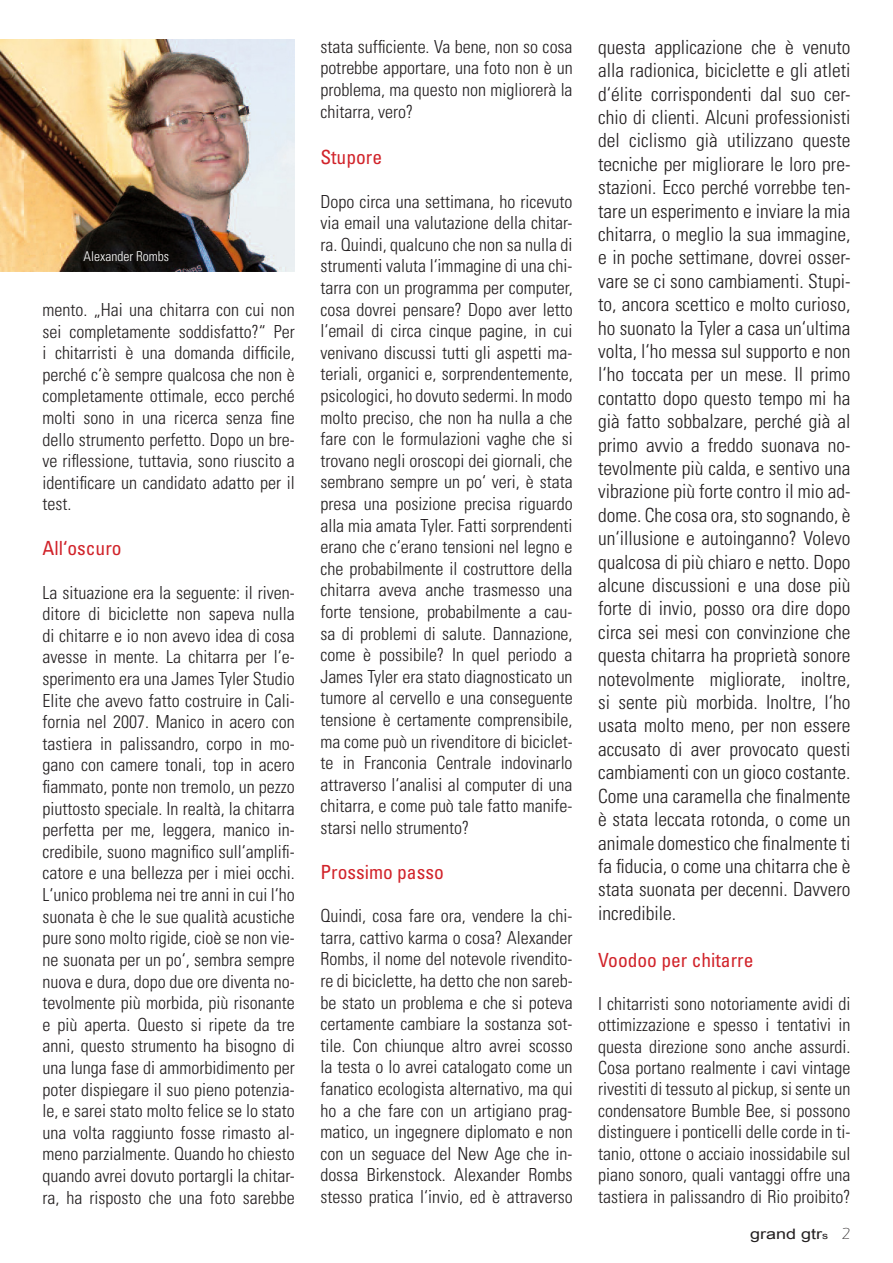
<style>
.page{position:relative;width:893px;height:1263px;background:#fff}
.page>*{position:absolute;margin:0;border:0;box-sizing:border-box;transform-origin:0 0}
.t1{font:300 condensed 19.5px/23.4px "Univers LT Std";color:#231f20;text-align:justify}
.t2{font:condensed 19.5px "Univers LT Std";color:#d1232a}
.t3{font:300 condensed 18px/21.6px "Univers LT Std";color:#231f20;text-align:justify}
.t4{font:14.4px "Arial";color:#231f20;scale:1.25 1}
.t5{font:300 condensed 13.5px "Univers LT Std";color:#fff}
.s1{font-size:9.6px}
.s2{font-family:"ITC Eras Std";font-weight:300;font-size:16.5px}
</style>
<div class="page">
<img style="left:0;top:40px;width:294px;height:231px">
<p class="t5" style="left:84px;top:248px;width:87px">Alexander Rombs</p>
<p class="t3" style="left:43px;top:299px;width:254px">mento. „Hai una chitarra con cui non sei completamente soddisfatto?“ Per i chitarristi è una domanda difficile, perché c‘è sempre qualcosa che non è completamente ottimale, ecco perché molti sono in una ricerca senza fine dello strumento perfetto. Dopo un bre&shy;ve riflessione, tuttavia, sono riuscito a identificare un candidato adatto per il test.</p>
<p class="t2" style="left:43px;top:536px;width:81px">All‘oscuro</p>
<p class="t3" style="left:43px;top:581px;width:254px">La situazione era la seguente: il riven&shy;ditore di biciclette non sapeva nulla di chitarre e io non avevo idea di cosa avesse in mente. La chitarra per l‘e&shy;sperimento era una James Tyler Studio Elite che avevo fatto costruire in Cali&shy;fornia nel 2007. Manico in acero con tastiera in palissandro, corpo in mo&shy;gano con camere tonali, top in acero fiammato, ponte non tremolo, un pezzo piuttosto speciale. In realtà, la chitarra perfetta per me, leggera, manico in&shy;credibile, suono magnifico sull‘amplifi&shy;catore e una bellezza per i miei occhi.<br>L‘unico problema nei tre anni in cui l‘ho suonata è che le sue qualità acustiche pure sono molto rigide, cioè se non vie&shy;ne suonata per un po‘, sembra sempre nuova e dura, dopo due ore diventa no&shy;tevolmente più morbida, più risonante e più aperta. Questo si ripete da tre anni, questo strumento ha bisogno di una lunga fase di ammorbidimento per poter dispiegare il suo pieno potenzia&shy;le, e sarei stato molto felice se lo stato una volta raggiunto fosse rimasto al&shy;meno parzialmente. Quando ho chiesto quando avrei dovuto portargli la chitar&shy;ra, ha risposto che una foto sarebbe</p>
<p class="t3" style="left:320px;top:36px;width:254px">stata sufficiente. Va bene, non so cosa potrebbe apportare, una foto non è un problema, ma questo non migliorerà la chitarra, vero?</p>
<p class="t2" style="left:320px;top:145px;width:63px">Stupore</p>
<p class="t3" style="left:320px;top:190px;width:254px">Dopo circa una settimana, ho ricevuto via email una valutazione della chitar&shy;ra. Quindi, qualcuno che non sa nulla di strumenti valuta l‘immagine di una chi&shy;tarra con un programma per computer, cosa dovrei pensare? Dopo aver letto l‘email di circa cinque pagine, in cui venivano discussi tutti gli aspetti ma&shy;teriali, organici e, sorprendentemente, psicologici, ho dovuto sedermi. In modo molto preciso, che non ha nulla a che fare con le formulazioni vaghe che si trovano negli oroscopi dei giornali, che sembrano sempre un po‘ veri, è stata presa una posizione precisa riguardo alla mia amata Tyler. Fatti sorprendenti erano che c‘erano tensioni nel legno e che probabilmente il costruttore della chitarra aveva anche trasmesso una forte tensione, probabilmente a cau&shy;sa di problemi di salute. Dannazione, come è possibile? In quel periodo a James Tyler era stato diagnosticato un tumore al cervello e una conseguente tensione è certamente comprensibile, ma come può un rivenditore di biciclet&shy;te in Franconia Centrale indovinarlo attraverso l‘analisi al computer di una chitarra, e come può tale fatto manife&shy;starsi nello strumento?</p>
<p class="t2" style="left:320px;top:860px;width:125px">Prossimo passo</p>
<p class="t3" style="left:320px;top:905px;width:254px">Quindi, cosa fare ora, vendere la chi&shy;tarra, cattivo karma o cosa? Alexander Rombs, il nome del notevole rivendito&shy;re di biciclette, ha detto che non sareb&shy;be stato un problema e che si poteva certamente cambiare la sostanza sot&shy;tile. Con chiunque altro avrei scosso la testa o lo avrei catalogato come un fanatico ecologista alternativo, ma qui ho a che fare con un artigiano prag&shy;matico, un ingegnere diplomato e non con un seguace del New Age che in&shy;dossa Birkenstock. Alexander Rombs stesso pratica l‘invio, ed è attraverso</p>
<p class="t1" style="left:598px;top:35px;width:254px">questa applicazione che è venuto alla radionica, biciclette e gli atleti d‘élite corrispondenti dal suo cer&shy;chio di clienti. Alcuni professionisti del ciclismo già utilizzano queste tecniche per migliorare le loro pre&shy;stazioni. Ecco perché vorrebbe ten&shy;tare un esperimento e inviare la mia chitarra, o meglio la sua immagine, e in poche settimane, dovrei osser&shy;vare se ci sono cambiamenti. Stupi&shy;to, ancora scettico e molto curioso, ho suonato la Tyler a casa un‘ultima volta, l‘ho messa sul supporto e non l‘ho toccata per un mese. Il primo contatto dopo questo tempo mi ha già fatto sobbalzare, perché già al primo avvio a freddo suonava no&shy;tevolmente più calda, e sentivo una vibrazione più forte contro il mio ad&shy;dome. Che cosa ora, sto sognando, è un‘illusione e autoinganno? Volevo qualcosa di più chiaro e netto. Dopo alcune discussioni e una dose più forte di invio, posso ora dire dopo circa sei mesi con convinzione che questa chitarra ha proprietà sonore notevolmente migliorate, inoltre, si sente più morbida. Inoltre, l‘ho usata molto meno, per non essere accusato di aver provocato questi cambiamenti con un gioco costante.<br>Come una caramella che finalmente è stata leccata rotonda, o come un animale domestico che finalmente ti fa fiducia, o come una chitarra che è stata suonata per decenni. Davvero incredibile.</p>
<p class="t2" style="left:598px;top:947px;width:157px">Voodoo per chitarre</p>
<p class="t3" style="left:598px;top:992px;width:254px">I chitarristi sono notoriamente avidi di ottimizzazione e spesso i tentativi in questa direzione sono anche assurdi.<br>Cosa portano realmente i cavi vintage rivestiti di tessuto al pickup, si sente un condensatore Bumble Bee, si possono distinguere i ponticelli delle corde in ti&shy;tanio, ottone o acciaio inossidabile sul piano sonoro, quali vantaggi offre una tastiera in palissandro di Rio proibito?</p>
<p class="t4" style="left:750px;top:1224px;width:82px">grand gtr<span class="s1">s</span> <span class="s2">2</span></p>
</div>
